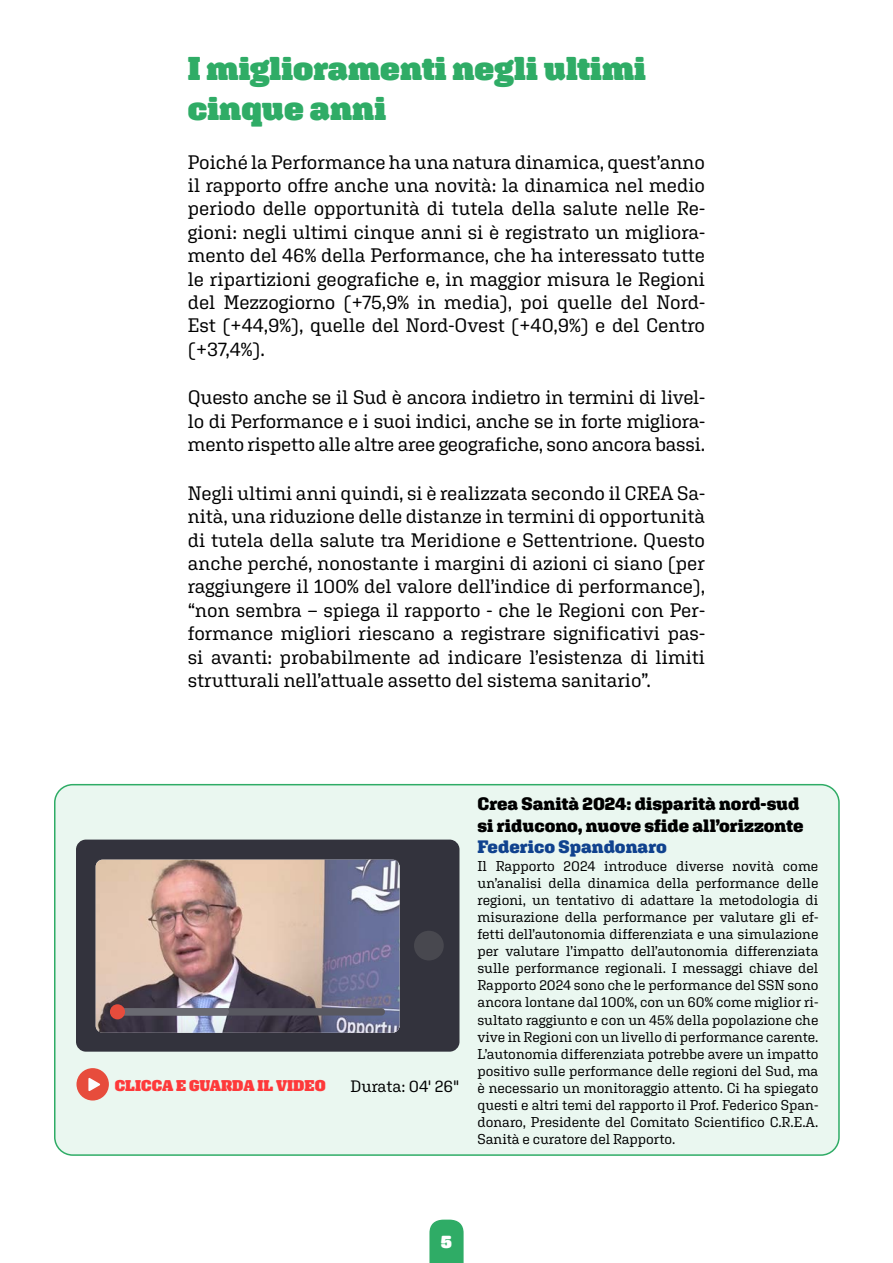
<style>
.page{position:relative;width:893px;height:1263px;background:#fff}
.page>*{position:absolute;margin:0;border:0;box-sizing:border-box;transform-origin:0 0}
.t1{font:900 33px/39.6px "Aglet Slab";color:#2fac66}
.t2{font:19.5px/23.4px "Aglet Slab";letter-spacing:-.01em;color:#000;text-align:justify}
.t3{font:900 18px/21.6px "Aglet Slab";color:#000}
.t4{font:900 18px "Aglet Slab";color:#10428e}
.t5{font:900 18px "Aglet Slab";color:#fff}
.t6{font:16.5px "Aglet Slab";color:#000}
.t7{font:900 15.6px "Aglet Slab";color:#fe393a}
.t8{font:14.25px/17.1px "Aglet Slab";letter-spacing:-.005em;color:#000;text-align:justify}
</style>
<div class="page">
<div style="left:55px;top:785px;width:784px;height:370px;background:#eaf7f0;border-radius:18px"></div>
<div style="left:54px;top:784px;width:786px;height:372px;border:2px solid #2fac66;border-radius:18px"></div>
<div style="left:76px;top:839px;width:383px;height:213px;background:#33333d;border-radius:10px"></div>
<div style="left:414px;top:931px;width:30px;height:29px;background:#48484f;border-radius:50%"></div>
<img style="left:96px;top:860px;width:303px;height:173px">
<div style="left:111px;top:1008px;width:274px;height:7px;background:#585860;border-radius:4px"></div>
<div style="left:111px;top:1008px;width:118px;height:7px;background:#6a6a72;border-radius:4px"></div>
<div style="left:110px;top:1004px;width:15px;height:15px;background:#e74c3c;border-radius:50%"></div>
<div style="left:76px;top:1068px;width:33px;height:32px;background:#e74c3c;border-radius:50%"></div>
<svg style="left:88px;top:1078px;width:12px;height:13px"></svg>
<svg style="left:429px;top:1219px;width:35px;height:44px"></svg>
<h1 class="t1" style="left:188px;top:49px;width:460px">I miglioramenti negli ultimi cinque anni</h1>
<p class="t2" style="left:188px;top:150px;width:519px">Poiché la Performance ha una natura dinamica, quest’anno il rapporto offre anche una novità: la dinamica nel medio periodo delle opportunità di tutela della salute nelle Re&shy;gioni: negli ultimi cinque anni si è registrato un migliora&shy;mento del 46% della Performance, che ha interessato tutte le ripartizioni geografiche e, in maggior misura le Regioni del Mezzogiorno (+75,9% in media), poi quelle del Nord-Est (+44,9%), quelle del Nord-Ovest (+40,9%) e del Centro (+37,4%).</p>
<p class="t2" style="left:188px;top:386px;width:519px">Questo anche se il Sud è ancora indietro in termini di livel&shy;lo di Performance e i suoi indici, anche se in forte migliora&shy;mento rispetto alle altre aree geografiche, sono ancora bassi.</p>
<p class="t2" style="left:188px;top:481px;width:519px">Negli ultimi anni quindi, si è realizzata secondo il CREA Sa&shy;nità, una riduzione delle distanze in termini di opportunità di tutela della salute tra Meridione e Settentrione. Questo anche perché, nonostante i margini di azioni ci siano (per raggiungere il 100% del valore dell’indice di performance), “non sembra – spiega il rapporto - che le Regioni con Per&shy;formance migliori riescano a registrare significativi pas&shy;si avanti: probabilmente ad indicare l’esistenza di limiti strutturali nell’attuale assetto del sistema sanitario”.</p>
<p class="t7" style="left:115px;top:1076px;width:212px">CLICCA E GUARDA IL VIDEO</p>
<p class="t6" style="left:350px;top:1077px;width:111px">Durata: 04' 26"</p>
<p class="t3" style="left:477px;top:793px;width:328px">Crea Sanità 2024: disparità nord-sud si riducono, nuove sfide all’orizzonte</p>
<p class="t4" style="left:477px;top:836px;width:191px">Federico Spandonaro</p>
<p class="t8" style="left:477px;top:857px;width:342px">Il Rapporto 2024 introduce diverse novità come un’analisi della dinamica della performance delle regioni, un tentativo di adattare la metodologia di misurazione della performance per valutare gli ef&shy;fetti dell’autonomia differenziata e una simulazione per valutare l’impatto dell’autonomia differenziata sulle performance regionali. I messaggi chiave del Rapporto 2024 sono che le performance del SSN sono ancora lontane dal 100%, con un 60% come miglior ri&shy;sultato raggiunto e con un 45% della popolazione che vive in Regioni con un livello di performance carente.<br>L’autonomia differenziata potrebbe avere un impatto positivo sulle performance delle regioni del Sud, ma è necessario un monitoraggio attento. Ci ha spiegato questi e altri temi del rapporto il Prof. Federico Span&shy;donaro, Presidente del Comitato Scientifico C.R.E.A.<br>Sanità e curatore del Rapporto.</p>
<p class="t5" style="left:441px;top:1231px;width:13px">5</p>
</div>
